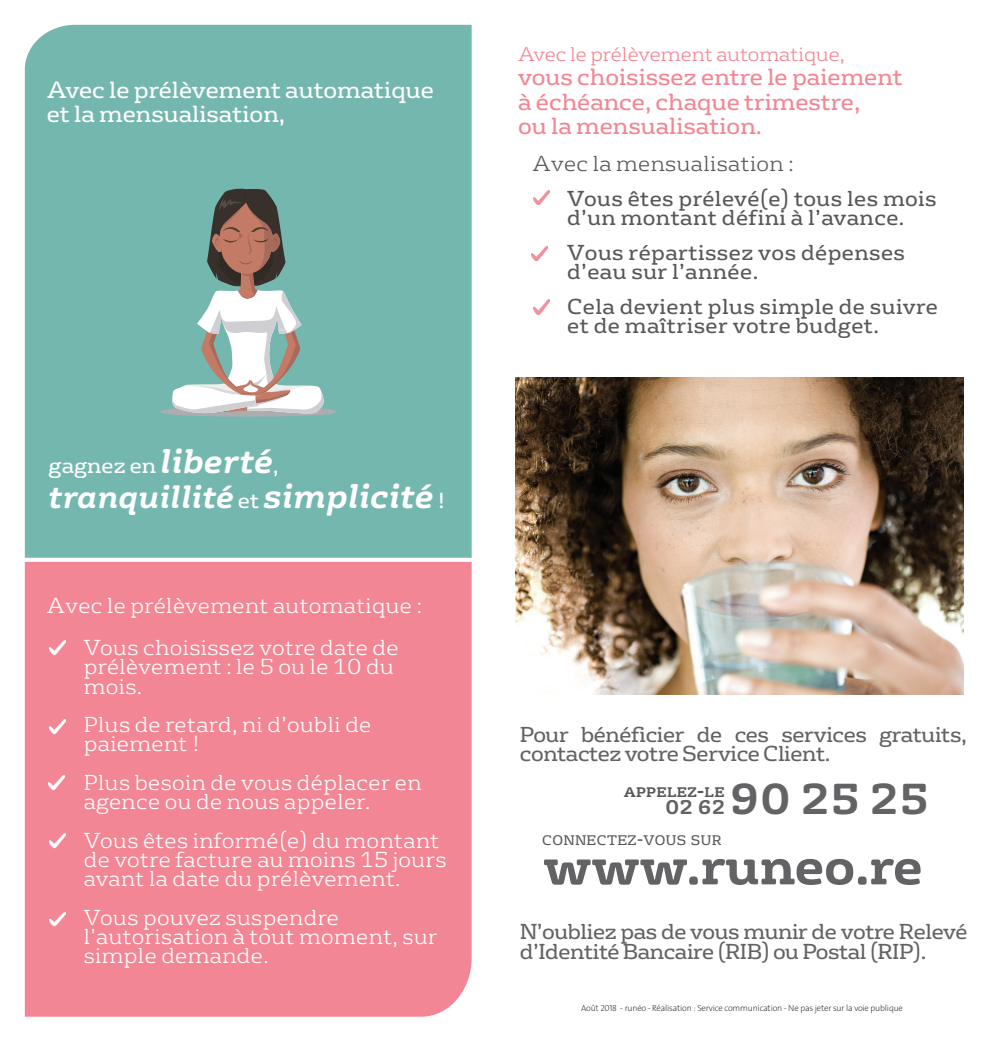
<style>
.page{position:relative;width:993px;height:1042px;background:#fff}
.page>*{position:absolute;margin:0;border:0;box-sizing:border-box;transform-origin:0 0}
.t1{font:700 50.75px "FS Rufus";letter-spacing:-.01em;color:#636366}
.t2{font:700 42px "FS Rufus";color:#636366}
.t3{font:italic 700 31.5px "FS Rufus";color:#fff}
.t4{font:22.75px/24.5px "FS Rufus";color:#f38694}
.t5{font:22.75px/24.5px "FS Rufus";color:#fff}
.t6{font:300 21px/19.2px "FS Rufus";letter-spacing:.02em;color:#fff}
.t7{font:21px/19.2px "FS Rufus";letter-spacing:.02em;color:#57585a}
.t8{font:21px/19.2px "FS Rufus";letter-spacing:-.02em;color:#636366}
.t9{font:300 21px "FS Rufus";letter-spacing:.02em;color:#57585a}
.t10{font:21px "FS Rufus";color:#fff}
.t11{font:300 19.25px "FS Rufus";color:#f38694}
.t12{font:13.47px "FS Rufus";letter-spacing:.03em;color:#57585a}
.t13{font:700 13.47px "FS Rufus";letter-spacing:.03em;color:#57585a}
.t14{font:8.75px "The Sans Veolia W2 Ex Lig";letter-spacing:-.02em;color:#231f20}
.s1{font-weight:700;font-style:italic;font-size:33.25px}
.s2{font-weight:400;font-style:normal;font-size:21px}
.s3{font-size:33.25px}
.s4{font-size:19.25px}
</style>
<div class="page">
<div style="left:25px;top:562px;width:446px;height:454px;background:#f38694"></div>
<div style="left:25px;top:25px;width:446px;height:533px;background:#74b7ae"></div>
<img style="left:49px;top:832px;width:16px;height:16px">
<svg style="left:160px;top:187px;width:176px;height:230px"></svg>
<img style="left:50px;top:639px;width:15px;height:16px">
<img style="left:49px;top:719px;width:16px;height:15px">
<img style="left:49px;top:775px;width:16px;height:15px">
<img style="left:50px;top:911px;width:15px;height:16px">
<img style="left:515px;top:378px;width:447px;height:316px">
<img style="left:533px;top:190px;width:16px;height:15px">
<img style="left:531px;top:247px;width:16px;height:14px">
<img style="left:533px;top:300px;width:16px;height:14px">
<p class="t5" style="left:47px;top:76px;width:389px">Avec le prélèvement automatique et la mensualisation,</p>
<p class="t10" style="left:49px;top:448px;width:231px">gagnez en <span class="s1">liberté</span>,</p>
<h3 class="t3" style="left:49px;top:469px;width:398px">tranquillité <span class="s2">et</span> <span class="s3">simplicité</span> <span class="s2">!</span></h3>
<p class="t6" style="left:47px;top:594px;width:376px">Avec le prélèvement automatique :</p>
<p class="t6" style="left:84px;top:636px;width:316px">Vous choisissez votre date de prélèvement : le 5 ou le 10 du mois.</p>
<p class="t6" style="left:84px;top:713px;width:289px">Plus de retard, ni d’oubli de paiement !</p>
<p class="t6" style="left:84px;top:771px;width:339px">Plus besoin de vous déplacer en agence ou de nous appeler.</p>
<p class="t6" style="left:84px;top:829px;width:364px">Vous êtes informé(e) du montant de votre facture au moins 15 jours avant la date du prélèvement.</p>
<p class="t6" style="left:84px;top:906px;width:355px">Vous pouvez suspendre l’autorisation à tout moment, sur simple demande.</p>
<p class="t11" style="left:518px;top:38px;width:328px">Avec le prélèvement automatique,</p>
<p class="t4" style="left:518px;top:63px;width:386px">vous choisissez entre le paiement à échéance, chaque trimestre,<br>ou la mensualisation.</p>
<p class="t9" style="left:532px;top:147px;width:263px">Avec la mensualisation :</p>
<p class="t7" style="left:567px;top:187px;width:371px">Vous êtes prélevé(e) tous les mois d’un montant défini à l’avance.</p>
<p class="t7" style="left:567px;top:242px;width:339px">Vous répartissez vos dépenses d’eau sur l’année.</p>
<p class="t7" style="left:567px;top:296px;width:372px">Cela devient plus simple de suivre et de maîtriser votre budget.</p>
<p class="t8" style="left:519px;top:723px;width:448px">Pour bénéficier de ces services gratuits, contactez votre Service Client.</p>
<p class="t13" style="left:623px;top:780px;width:102px">APPELEZ<span class="s4">-</span>LE</p>
<p class="t12" style="left:542px;top:829px;width:181px">CONNECTEZ<span class="s4">-</span>VOUS SUR</p>
<h2 class="t2" style="left:665px;top:762px;width:264px"><span class="s4">02 62</span> 90 25 25</h2>
<h1 class="t1" style="left:543px;top:822px;width:381px">www.runeo.re</h1>
<p class="t8" style="left:519px;top:921px;width:449px">N’oubliez pas de vous munir de votre Relevé d’Identité Bancaire (RIB) ou Postal (RIP).</p>
<p class="t14" style="left:581px;top:1002px;width:323px">Août 2018 - runéo - Réalisation : Service communication - Ne pas jeter sur la voie publique</p>
</div>
